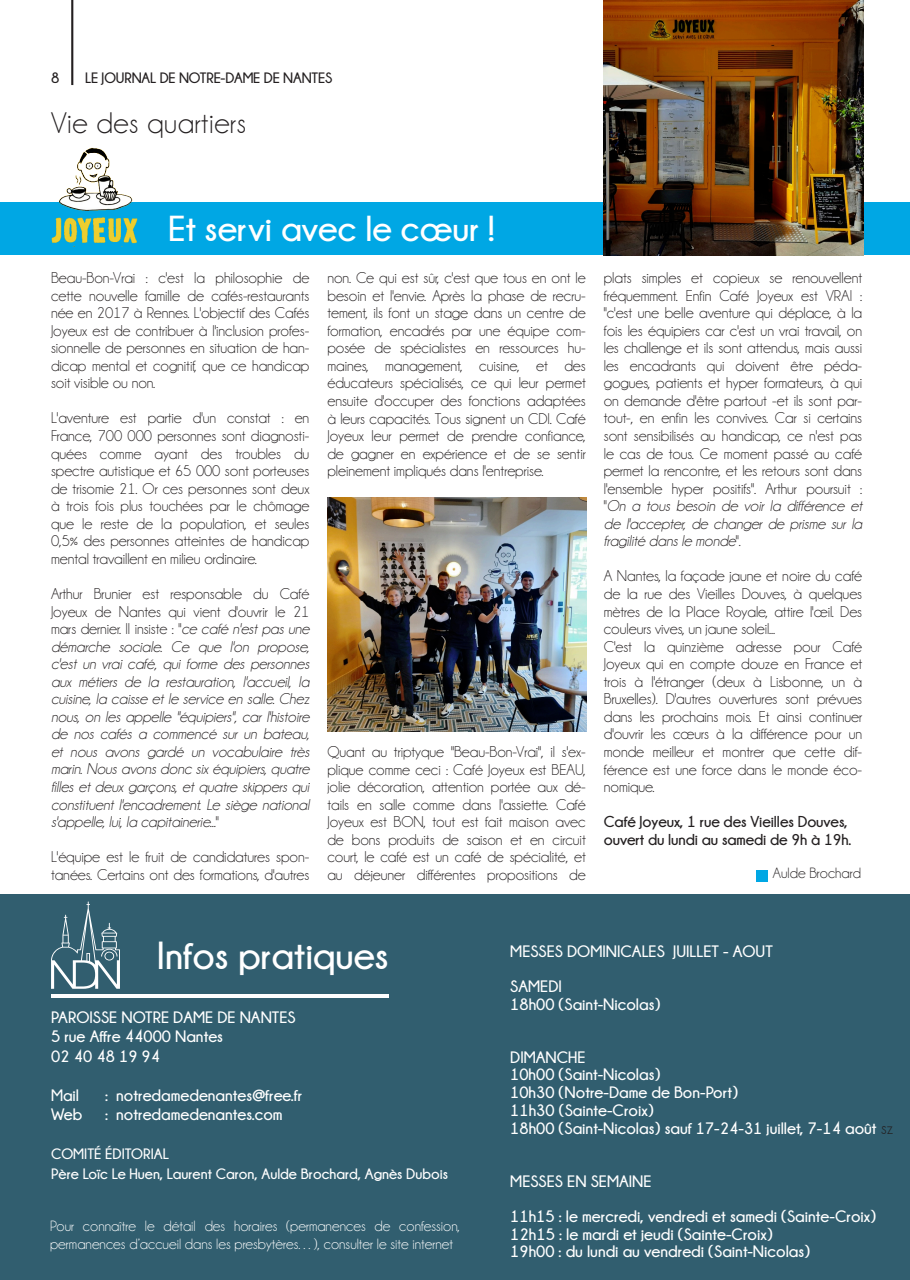
<style>
.page{position:relative;width:910px;height:1280px;background:#fff}
.page>*{position:absolute;margin:0;border:0;box-sizing:border-box;transform-origin:0 0}
.t1{font:700 39px "Champagne&Limousines";color:#fff}
.t2{font:700 36px "Champagne&Limousines";color:#fff}
.t3{font:30px "Champagne&Limousines";letter-spacing:.02em;color:#231f20}
.t4{font:700 16.5px/17.7px "Champagne&Limousines";color:#fff}
.t5{font:15.75px/17.5px "Champagne&Limousines";letter-spacing:-.005em;color:#231f20;text-align:justify}
.t6{font:italic 15.75px/17.5px "Champagne&Limousines";letter-spacing:-.005em;color:#231f20;text-align:justify}
.t7{font:700 15.75px/17.5px "Champagne&Limousines";letter-spacing:-.005em;color:#231f20}
.t8{font:15px/17.7px "Champagne&Limousines";color:#fff}
.t9{font:700 15px/19.5px "Champagne&Limousines";color:#fff}
.t10{font:700 15px "Champagne&Limousines";letter-spacing:-.01em;color:#231f20}
.t11{font:15px "Champagne&Limousines";color:#231f20}
.s1{font-style:normal}
.s2{font-style:italic}
.s3{font-weight:400;font-size:18px;color:#231f20}
</style>
<div class="page">
<div style="left:0;top:202px;width:910px;height:53px;background:#00a7e4"></div>
<div style="left:0;top:894px;width:910px;height:386px;background:#315e6f"></div>
<hr style="left:71px;top:0;width:2px;height:85px;background:#231f20">
<svg style="left:51px;top:901px;width:69px;height:88px"></svg>
<hr style="left:51px;top:994px;width:338px;height:3px;background:#fff">
<div style="left:756px;top:870px;width:11px;height:11px;background:#00a7e4"></div>
<img style="left:604px;top:0;width:259px;height:255px">
<img style="left:327px;top:497px;width:260px;height:234px">
<img style="left:51px;top:147px;width:87px;height:99px">
<p class="t10" style="left:51px;top:69px;width:10px">8</p>
<p class="t10" style="left:85px;top:70px;width:249px">LE JOURNAL DE NOTRE-DAME DE NANTES</p>
<h3 class="t3" style="left:51px;top:108px;width:197px">Vie des quartiers</h3>
<h2 class="t2" style="left:168px;top:208px;width:328px">Et servi avec le cœur !</h2>
<p class="t5" style="left:51px;top:269px;width:260px">Beau-Bon-Vrai : c'est la philosophie de cette nouvelle famille de cafés-restaurants née en 2017 à Rennes. L'objectif des Cafés Joyeux est de contribuer à l'inclusion profes&shy;sionnelle de personnes en situation de han&shy;dicap mental et cognitif, que ce handicap soit visible ou non.</p>
<p class="t5" style="left:51px;top:409px;width:260px">L'aventure est partie d'un constat : en France, 700 000 personnes sont diagnosti&shy;quées comme ayant des troubles du spectre autistique et 65 000 sont porteuses de trisomie 21. Or ces personnes sont deux à trois fois plus touchées par le chômage que le reste de la population, et seules 0,5% des personnes atteintes de handicap mental travaillent en milieu ordinaire.</p>
<p class="t6" style="left:51px;top:585px;width:260px"><span class="s1">Arthur Brunier est responsable du Café Joyeux de Nantes qui vient d'ouvrir le 21 mars dernier. Il insiste : "</span>ce café n'est pas une démarche sociale. Ce que l'on propose, c'est un vrai café, qui forme des personnes aux métiers de la restauration, l'accueil, la cuisine, la caisse et le service en salle. Chez nous, on les appelle "équipiers", car l'histoire de nos cafés a commencé sur un bateau, et nous avons gardé un vocabulaire très marin. Nous avons donc six équipiers, quatre filles et deux garçons, et quatre skippers qui constituent l'encadrement. Le siège national s'appelle, lui, la capitainerie...<span class="s1">"</span></p>
<p class="t5" style="left:51px;top:848px;width:260px">L'équipe est le fruit de candidatures spon&shy;tanées. Certains ont des formations, d'autres</p>
<p class="t5" style="left:327px;top:269px;width:260px">non. Ce qui est sûr, c'est que tous en ont le besoin et l'envie. Après la phase de recru&shy;tement, ils font un stage dans un centre de formation, encadrés par une équipe com&shy;posée de spécialistes en ressources hu&shy;maines, management, cuisine, et des éducateurs spécialisés, ce qui leur permet ensuite d'occuper des fonctions adaptées à leurs capacités. Tous signent un CDI. Café Joyeux leur permet de prendre confiance, de gagner en expérience et de se sentir pleinement impliqués dans l'entreprise.</p>
<p class="t5" style="left:327px;top:743px;width:260px">Quant au triptyque "Beau-Bon-Vrai", il s'ex&shy;plique comme ceci : Café Joyeux est BEAU, jolie décoration, attention portée aux dé&shy;tails en salle comme dans l'assiette. Café Joyeux est BON, tout est fait maison avec de bons produits de saison et en circuit court, le café est un café de spécialité, et au déjeuner différentes propositions de</p>
<p class="t5" style="left:604px;top:269px;width:260px">plats simples et copieux se renouvellent fréquemment. Enfin Café Joyeux est VRAI : "c'est une belle aventure qui déplace, à la fois les équipiers car c'est un vrai travail, on les challenge et ils sont attendus, mais aussi les encadrants qui doivent être péda&shy;gogues, patients et hyper formateurs, à qui on demande d'être partout -et ils sont par&shy;tout-, en enfin les convives. Car si certains sont sensibilisés au handicap, ce n'est pas le cas de tous. Ce moment passé au café permet la rencontre, et les retours sont dans l'ensemble hyper positifs". Arthur poursuit : "<span class="s2">On a tous besoin de voir la différence et de l'accepter, de changer de prisme sur la fragilité dans le monde</span>".</p>
<p class="t5" style="left:604px;top:567px;width:260px;text-align:left">A Nantes, la façade jaune et noire du café de la rue des Vieilles Douves, à quelques mètres de la Place Royale, attire l'œil. Des couleurs vives, un jaune soleil...<br>C'est la quinzième adresse pour Café Joyeux qui en compte douze en France et trois à l'étranger (deux à Lisbonne, un à Bruxelles). D'autres ouvertures sont prévues dans les prochains mois. Et ainsi continuer d'ouvrir les cœurs à la différence pour un monde meilleur et montrer que cette dif&shy;férence est une force dans le monde éco&shy;nomique.</p>
<p class="t7" style="left:604px;top:812px;width:249px">Café Joyeux, 1 rue des Vieilles Douves, ouvert du lundi au samedi de 9h à 19h.</p>
<p class="t11" style="left:773px;top:865px;width:89px">Aulde Brochard</p>
<h1 class="t1" style="left:157px;top:934px;width:233px">Infos pratiques</h1>
<p class="t4" style="left:51px;top:1007px;width:246px;line-height:19.5px">PAROISSE NOTRE DAME DE NANTES<br>5 rue Affre 44000 Nantes<br>02 40 48 19 94</p>
<p class="t4" style="left:51px;top:1086px;width:30px">Mail</p>
<p class="t4" style="left:105px;top:1086px;width:199px">: notredamedenantes@free.fr</p>
<p class="t4" style="left:51px;top:1105px;width:33px">Web</p>
<p class="t4" style="left:105px;top:1105px;width:179px">: notredamedenantes.com</p>
<p class="t9" style="left:51px;top:1144px;width:399px">COMITÉ ÉDITORIAL<br>Père Loïc Le Huen, Laurent Caron, Aulde Brochard, Agnès Dubois</p>
<p class="t8" style="left:50px;top:1217px;width:411px">Pour connaître le détail des horaires (permanences de confession, permanences d’accueil dans les presbytères…), consulter le site internet</p>
<p class="t4" style="left:510px;top:933px;width:264px;line-height:35.4px">MESSES DOMINICALES JUILLET - AOUT<br>SAMEDI</p>
<p class="t4" style="left:510px;top:995px;width:152px">18h00 (Saint-Nicolas)</p>
<p class="t4" style="left:510px;top:1048px;width:385px">DIMANCHE<br>10h00 (Saint-Nicolas)<br>10h30 (Notre-Dame de Bon-Port)<br>11h30 (Sainte-Croix)<br>18h00 (Saint-Nicolas) sauf 17-24-31 juillet, 7-14 août <span class="s3">sz</span></p>
<p class="t4" style="left:510px;top:1163px;width:367px;line-height:35.4px">MESSES EN SEMAINE<br>11h15 : le mercredi, vendredi et samedi (Sainte-Croix)</p>
<p class="t4" style="left:510px;top:1225px;width:301px">12h15 : le mardi et jeudi (Sainte-Croix)<br>19h00 : du lundi au vendredi (Saint-Nicolas)</p>
</div>
